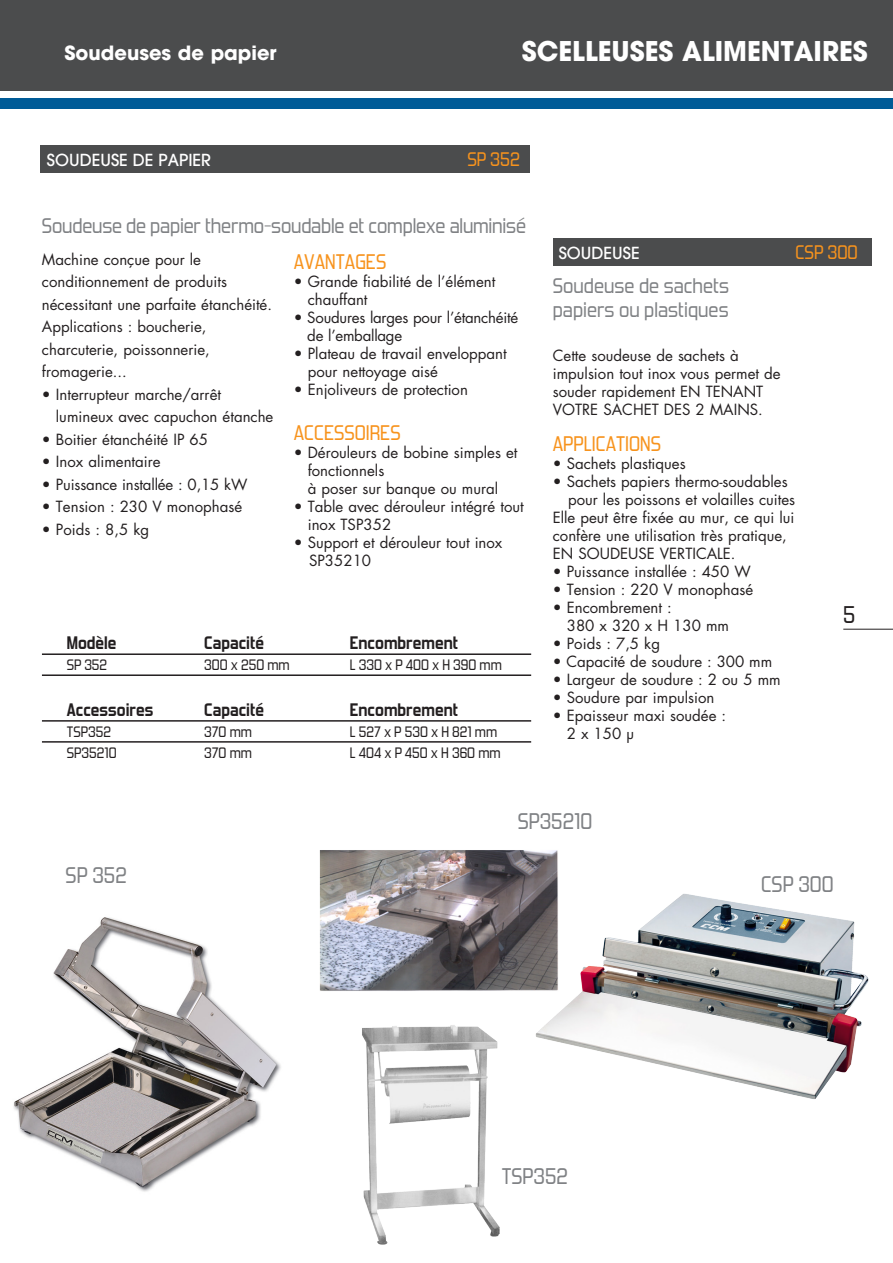
<style>
.page{position:relative;width:893px;height:1263px;background:#fff}
.page>*{position:absolute;margin:0;border:0;box-sizing:border-box;transform-origin:0 0}
.Normal_e{font:700 27px "Avant Garde LT";color:#fff}
.Normal_e-2{font:24px "Forgotten Futurist Rg";color:#231f20}
.Normal_e-3{font:22.5px "Forgotten Futurist Rg";color:#808285}
.sous_titre{font:21px/24px "Forgotten Futurist Rg";letter-spacing:-.01em;color:#808285}
.sous_titre-2{font:21px "Forgotten Futurist Rg";color:#f7931d}
.texte{font:21px "Forgotten Futurist Rg";color:#f7931d}
.Normal_e-4{font:700 19.5px "Avant Garde LT";color:#fff}
.Normal_e-5{font:19.5px "Forgotten Futurist Rg";color:#f7931d}
.tetiere_tableau{font:700 18px "Forgotten Futurist Rg";color:#231f20}
.Normal_e-6{font:500 16.5px "Avant Garde LT";color:#fff}
.texte-2{font:15px/18px "Futura CE";color:#231f20}
.tetiere_tableau-2{font:15px "Forgotten Futurist Rg";color:#231f20}
</style>
<div class="page">
<img style="left:0;top:0;width:893px;height:1245px">
<div style="left:40px;top:145px;width:490px;height:27px;background:#4b4c4d"></div>
<div style="left:553px;top:238px;width:319px;height:27px;background:#4b4c4d"></div>
<hr style="left:42px;top:653px;width:489px;height:2px;background:#231f20">
<hr style="left:42px;top:674px;width:489px;height:2px;background:#231f20">
<hr style="left:42px;top:720px;width:489px;height:2px;background:#231f20">
<hr style="left:42px;top:741px;width:489px;height:2px;background:#231f20">
<hr style="left:843px;top:629px;width:50px;height:1px;background:#231f20">
<p class="Normal_e-4" style="left:65px;top:40px;width:214px">Soudeuses de papier</p>
<p class="Normal_e" style="left:522px;top:33px;width:347px">SCELLEUSES ALIMENTAIRES</p>
<p class="Normal_e-6" style="left:47px;top:150px;width:165px">SOUDEUSE DE PAPIER</p>
<p class="Normal_e-5" style="left:467px;top:148px;width:54px">SP 352</p>
<p class="sous_titre" style="left:42px;top:214px;width:486px">Soudeuse de papier thermo-soudable et complexe aluminisé</p>
<p class="texte-2" style="left:42px;top:248px;width:232px;line-height:22.5px">Machine conçue pour le conditionnement de produits nécessitant une parfaite étanchéité.</p>
<p class="texte-2" style="left:42px;top:315px;width:169px;line-height:22.5px">Applications : boucherie, charcuterie, poissonnerie, fromagerie...</p>
<p class="texte-2" style="left:56px;top:383px;width:219px;line-height:22.5px;text-indent:-14px">• Interrupteur marche/arrêt lumineux avec capuchon étanche</p>
<p class="texte-2" style="left:42px;top:430px;width:168px">• Boitier étanchéité IP 65</p>
<p class="texte-2" style="left:42px;top:453px;width:120px">• Inox alimentaire</p>
<p class="texte-2" style="left:42px;top:475px;width:207px">• Puissance installée : 0,15 kW</p>
<p class="texte-2" style="left:42px;top:498px;width:202px">• Tension : 230 V monophasé</p>
<p class="texte-2" style="left:42px;top:520px;width:109px">• Poids : 8,5 kg</p>
<p class="sous_titre-2" style="left:294px;top:249px;width:94px">AVANTAGES</p>
<p class="texte-2" style="left:308px;top:273px;width:189px;text-indent:-14px">• Grande fiabilité de l’élément chauffant</p>
<p class="texte-2" style="left:307px;top:309px;width:212px;text-indent:-14px">• Soudures larges pour l’étanchéité de l’emballage</p>
<p class="texte-2" style="left:308px;top:345px;width:200px;text-indent:-14px">• Plateau de travail enveloppant pour nettoyage aisé</p>
<p class="texte-2" style="left:294px;top:381px;width:176px">• Enjoliveurs de protection</p>
<p class="sous_titre-2" style="left:294px;top:420px;width:108px">ACCESSOIRES</p>
<p class="texte-2" style="left:308px;top:444px;width:211px;text-indent:-14px">• Dérouleurs de bobine simples et fonctionnels<br>à poser sur banque ou mural</p>
<p class="texte-2" style="left:308px;top:498px;width:217px;text-indent:-14px">• Table avec dérouleur intégré tout inox TSP352</p>
<p class="texte-2" style="left:309px;top:534px;width:195px;text-indent:-15px">• Support et dérouleur tout inox<br>SP35210</p>
<p class="tetiere_tableau" style="left:67px;top:632px;width:51px">Modèle</p>
<p class="tetiere_tableau" style="left:204px;top:632px;width:61px">Capacité</p>
<p class="tetiere_tableau" style="left:350px;top:632px;width:110px">Encombrement</p>
<p class="tetiere_tableau-2" style="left:67px;top:656px;width:42px">SP 352</p>
<p class="tetiere_tableau-2" style="left:204px;top:656px;width:87px">300 x 250 mm</p>
<p class="tetiere_tableau-2" style="left:350px;top:656px;width:153px">L 330 x P 400 x H 390 mm</p>
<p class="tetiere_tableau" style="left:67px;top:698px;width:88px">Accessoires</p>
<p class="tetiere_tableau" style="left:204px;top:698px;width:61px">Capacité</p>
<p class="tetiere_tableau" style="left:350px;top:698px;width:110px">Encombrement</p>
<p class="tetiere_tableau-2" style="left:67px;top:722px;width:46px">TSP352</p>
<p class="tetiere_tableau-2" style="left:204px;top:722px;width:49px">370 mm</p>
<p class="tetiere_tableau-2" style="left:350px;top:722px;width:149px">L 527 x P 530 x H 821 mm</p>
<p class="tetiere_tableau-2" style="left:67px;top:743px;width:51px">SP35210</p>
<p class="tetiere_tableau-2" style="left:204px;top:743px;width:49px">370 mm</p>
<p class="tetiere_tableau-2" style="left:350px;top:743px;width:152px">L 404 x P 450 x H 360 mm</p>
<p class="Normal_e-6" style="left:559px;top:243px;width:82px">SOUDEUSE</p>
<p class="Normal_e-5" style="left:795px;top:240px;width:64px">CSP 300</p>
<p class="sous_titre" style="left:553px;top:274px;width:178px">Soudeuse de sachets papiers ou plastiques</p>
<p class="texte-2" style="left:553px;top:347px;width:229px">Cette soudeuse de sachets à impulsion tout inox vous permet de souder rapidement EN TENANT<br>VOTRE SACHET DES 2 MAINS.</p>
<p class="texte" style="left:553px;top:431px;width:110px">APPLICATIONS</p>
<p class="texte-2" style="left:553px;top:455px;width:134px">• Sachets plastiques</p>
<p class="texte-2" style="left:568px;top:473px;width:229px;text-indent:-15px">• Sachets papiers thermo-soudables pour les poissons et volailles cuites</p>
<p class="texte-2" style="left:553px;top:509px;width:243px">Elle peut être fixée au mur, ce qui lui confère une utilisation très pratique,<br>EN SOUDEUSE VERTICALE.</p>
<p class="texte-2" style="left:553px;top:563px;width:200px">• Puissance installée : 450 W</p>
<p class="texte-2" style="left:553px;top:581px;width:202px">• Tension : 220 V monophasé</p>
<p class="texte-2" style="left:567px;top:599px;width:164px;text-indent:-14px">• Encombrement :<br>380 x 320 x H 130 mm</p>
<p class="texte-2" style="left:553px;top:635px;width:109px">• Poids : 7,5 kg</p>
<p class="texte-2" style="left:553px;top:653px;width:221px">• Capacité de soudure : 300 mm</p>
<p class="texte-2" style="left:553px;top:671px;width:229px">• Largeur de soudure : 2 ou 5 mm</p>
<p class="texte-2" style="left:553px;top:689px;width:163px">• Soudure par impulsion</p>
<p class="texte-2" style="left:567px;top:707px;width:161px;text-indent:-14px">• Epaisseur maxi soudée :<br>2 x 150 µ</p>
<p class="Normal_e-2" style="left:843px;top:600px;width:14px">5</p>
<p class="Normal_e-3" style="left:66px;top:862px;width:63px">SP 352</p>
<p class="Normal_e-3" style="left:518px;top:808px;width:76px">SP35210</p>
<p class="Normal_e-3" style="left:502px;top:1162px;width:68px">TSP352</p>
<p class="Normal_e-3" style="left:761px;top:870px;width:74px">CSP 300</p>
</div>
